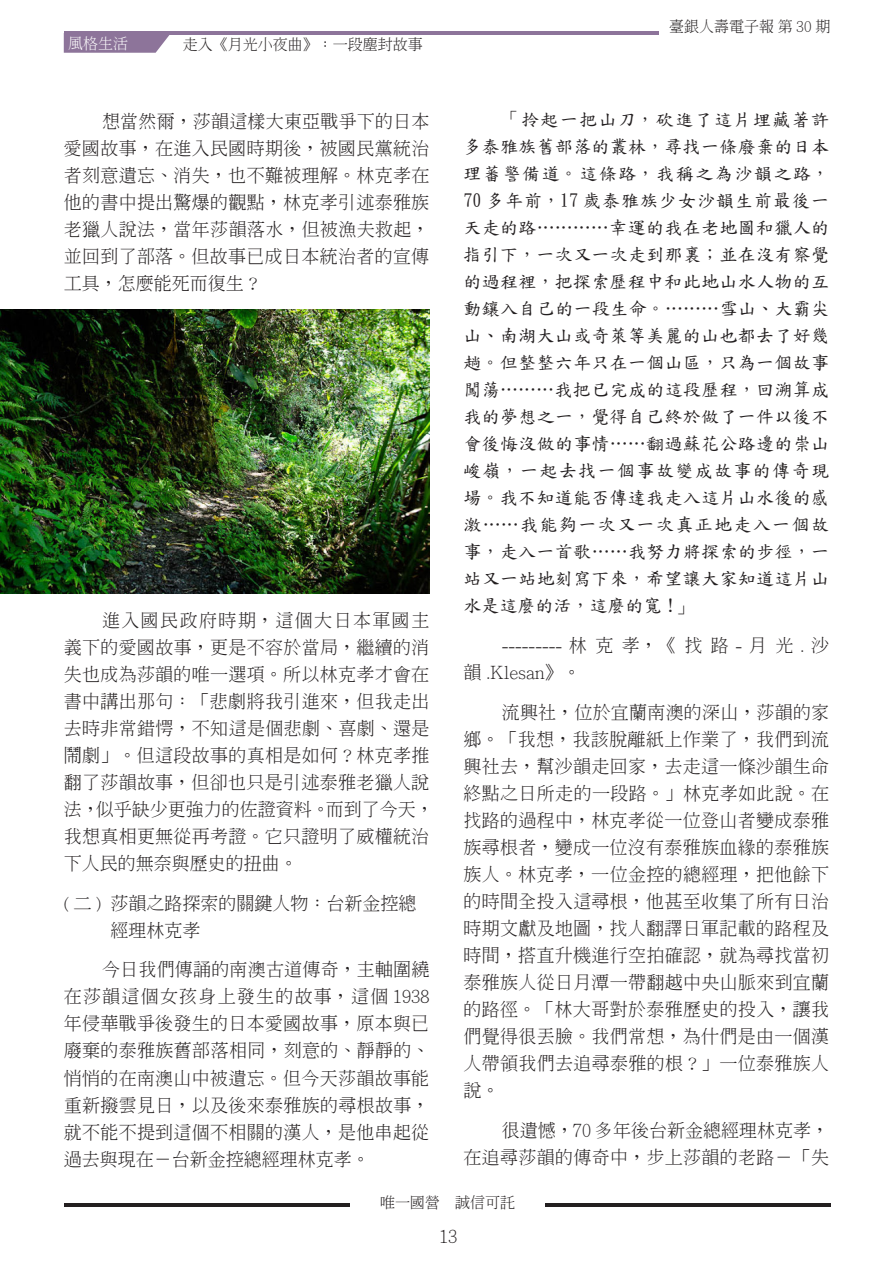
<style>
.page{position:relative;width:893px;height:1263px;background:#fff}
.page>*{position:absolute;margin:0;border:0;box-sizing:border-box;transform-origin:0 0}
.t1{font:300 18px/27px "Adobe Ming Std";letter-spacing:.015em;color:#231f20;text-align:justify}
.t2{font:18px/27px "DF Kai Shu SB Estd BF";letter-spacing:.02em;color:#231f20}
.t3{font:300 15px "Adobe Ming Std";color:#231f20}
.t4{font:300 15px "Adobe Ming Std";color:#fff}
</style>
<div class="page">
<hr style="left:64px;top:1203px;width:286px;height:3px;background:#231f20">
<hr style="left:545px;top:1203px;width:286px;height:3px;background:#231f20">
<img style="left:0;top:309px;width:429px;height:285px">
<hr style="left:64px;top:31px;width:595px;height:4px;background:#8d749a">
<svg style="left:64px;top:35px;width:106px;height:18px;background:#967fa2"></svg>
<p class="t4" style="left:68px;top:35px;width:61px">風格生活</p>
<p class="t3" style="left:183px;top:37px;width:241px">走入《月光小夜曲》：一段塵封故事</p>
<p class="t1" style="left:64px;top:107px;width:367px;text-indent:38px">想當然爾，莎韻這樣大東亞戰爭下的日本愛國故事，在進入民國時期後，被國民黨統治者刻意遺忘、消失，也不難被理解。林克孝在他的書中提出驚爆的觀點，林克孝引述泰雅族老獵人說法，當年莎韻落水，但被漁夫救起，並回到了部落。但故事已成日本統治者的宣傳工具，怎麼能死而復生？</p>
<p class="t1" style="left:64px;top:606px;width:372px;text-align:left;text-indent:38px">進入國民政府時期，這個大日本軍國主義下的愛國故事，更是不容於當局，繼續的消失也成為莎韻的唯一選項。所以林克孝才會在書中講出那句：「悲劇將我引進來，但我走出去時非常錯愕，不知這是個悲劇、喜劇、還是鬧劇」。但這段故事的真相是如何？林克孝推翻了莎韻故事，但卻也只是引述泰雅老獵人說法，似乎缺少更強力的佐證資料。而到了今天，我想真相更無從再考證。它只證明了威權統治下人民的無奈與歷史的扭曲。</p>
<p class="t1" style="left:111px;top:889px;width:307px;text-indent:-47px">( 二 ) 莎韻之路探索的關鍵人物：台新金控總經理林克孝</p>
<p class="t1" style="left:64px;top:956px;width:367px;text-indent:38px">今日我們傳誦的南澳古道傳奇，主軸圍繞在莎韻這個女孩身上發生的故事，這個 1938年侵華戰爭後發生的日本愛國故事，原本與已廢棄的泰雅族舊部落相同，刻意的、靜靜的、悄悄的在南澳山中被遺忘。但今天莎韻故事能重新撥雲見日，以及後來泰雅族的尋根故事，就不能不提到這個不相關的漢人，是他串起從過去與現在－台新金控總經理林克孝。</p>
<p class="t3" style="left:669px;top:18px;width:163px">臺銀人壽電子報 第 30 期</p>
<p class="t2" style="left:463px;top:106px;width:377px;text-indent:38px">「拎起一把山刀，砍進了這片埋藏著許多泰雅族舊部落的叢林，尋找一條廢棄的日本理蕃警備道。這條路，我稱之為沙韻之路，<br>70 多年前，17 歲泰雅族少女沙韻生前最後一天走的路…………幸運的我在老地圖和獵人的指引下，一次又一次走到那裏；並在沒有察覺的過程裡，把探索歷程中和此地山水人物的互動鑲入自己的一段生命。………雪山、大霸尖山、南湖大山或奇萊等美麗的山也都去了好幾趟。但整整六年只在一個山區，只為一個故事闖蕩………我把已完成的這段歷程，回溯算成我的夢想之一，覺得自己終於做了一件以後不會後悔沒做的事情……翻過蘇花公路邊的崇山峻嶺，一起去找一個事故變成故事的傳奇現場。我不知道能否傳達我走入這片山水後的感激……我能夠一次又一次真正地走入一個故事，走入一首歌……我努力將探索的步徑，一站又一站地刻寫下來，希望讓大家知道這片山水是這麼的活，這麼的寬 !」</p>
<p class="t1" style="left:463px;top:631px;width:367px;text-indent:38px">--------- 林克孝，《找路 - 月光 . 沙韻 .Klesan》。</p>
<p class="t1" style="left:463px;top:698px;width:367px;text-indent:38px">流興社，位於宜蘭南澳的深山，莎韻的家鄉。「我想，我該脫離紙上作業了，我們到流興社去，幫沙韻走回家，去走這一條沙韻生命終點之日所走的一段路。」林克孝如此說。在找路的過程中，林克孝從一位登山者變成泰雅族尋根者，變成一位沒有泰雅族血緣的泰雅族族人。林克孝，一位金控的總經理，把他餘下的時間全投入這尋根，他甚至收集了所有日治時期文獻及地圖，找人翻譯日軍記載的路程及時間，搭直升機進行空拍確認，就為尋找當初泰雅族人從日月潭一帶翻越中央山脈來到宜蘭的路徑。「林大哥對於泰雅歷史的投入，讓我們覺得很丟臉。我們常想，為什們是由一個漢人帶領我們去追尋泰雅的根？」一位泰雅族人說。</p>
<p class="t1" style="left:463px;top:1116px;width:367px;text-align:right">很遺憾，70 多年後台新金總經理林克孝，<br>在追尋莎韻的傳奇中，步上莎韻的老路－「失</p>
<p class="t3" style="left:380px;top:1194px;width:137px">唯一國營 誠信可託</p>
<p class="t1" style="left:440px;top:1222px;width:20px">13</p>
</div>
